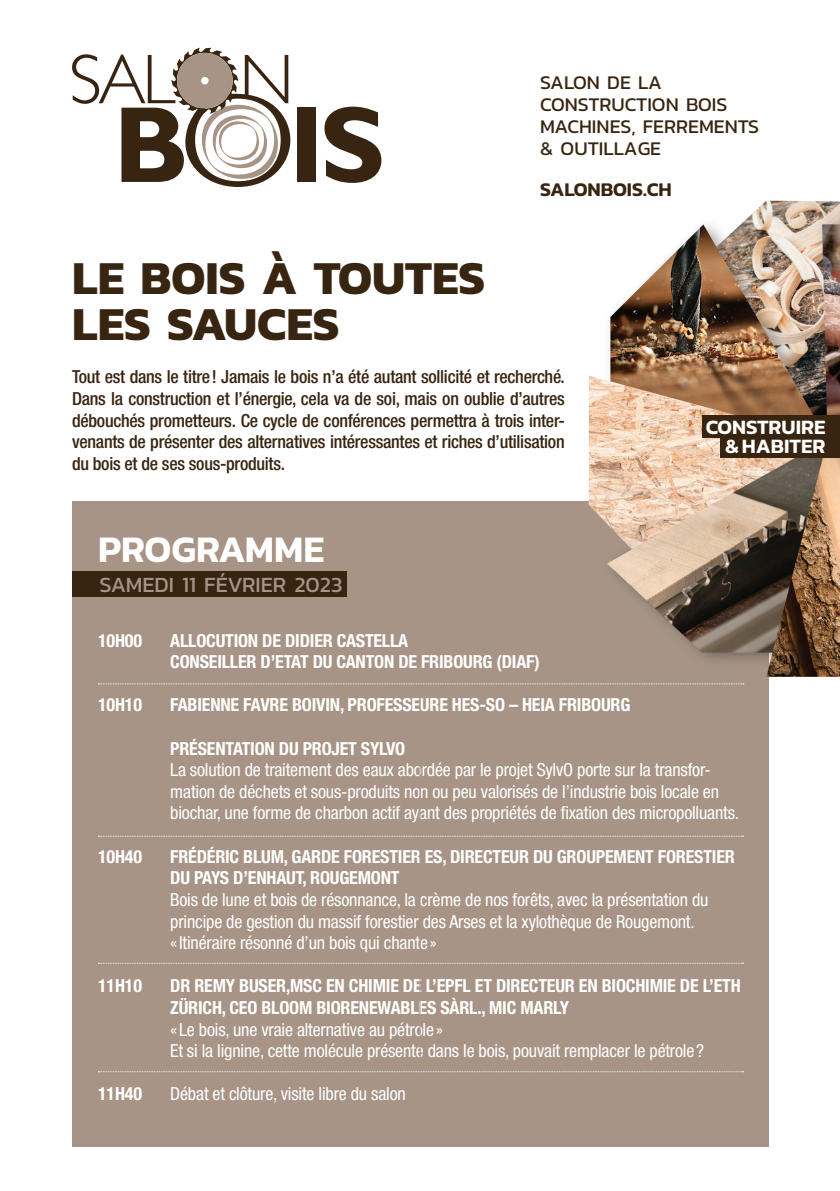
<style>
.page{position:relative;width:840px;height:1191px;background:#fff}
.page>*{position:absolute;margin:0;border:0;box-sizing:border-box;transform-origin:0 0}
.t1{font:700 48px/46px "Kanit";color:#382511}
.t2{font:600 38px "Kanit";color:#fff}
.t3{font:22px "Kanit";color:#a79486}
.t4{font:600 20.6px/19.2px "Kanit";color:#fff;text-align:right}
.t5{font:19.6px/22.2px "Kanit";color:#382511}
.t6{font:600 19.6px "Kanit";color:#382511}
.t7{font:condensed 18px/21.6px "Helvetica Neue LT Pro";letter-spacing:-.01em;color:#fff}
.t8{font:700 condensed 18px/21.6px "Helvetica Neue LT Pro";letter-spacing:-.01em;color:#fff}
.t9{font:500 condensed 18px/21.6px "Helvetica Neue LT Pro";letter-spacing:-.015em;color:#382511;text-align:justify}
</style>
<div class="page">
<div style="left:72px;top:501px;width:696px;height:645px;background:#a79486"></div>
<div style="left:296px;top:108px;width:19px;height:74px;background:#382511"></div>
<svg style="left:324px;top:107px;width:57px;height:76px"></svg>
<svg style="left:72px;top:48px;width:218px;height:139px"></svg>
<svg style="left:98px;top:683px;width:645px;height:1px"></svg>
<svg style="left:98px;top:836px;width:645px;height:1px"></svg>
<svg style="left:98px;top:963px;width:645px;height:1px"></svg>
<svg style="left:98px;top:1071px;width:645px;height:1px"></svg>
<img style="left:588px;top:200px;width:251px;height:480px">
<div style="left:72px;top:571px;width:274px;height:25px;background:#382511"></div>
<div style="left:701px;top:416px;width:138px;height:22px;background:#382511"></div>
<div style="left:720px;top:433px;width:119px;height:25px;background:#382511"></div>
<h1 class="t1" style="left:72px;top:253px;width:414px">LE BOIS À TOUTES<br>LES SAUCES</h1>
<p class="t5" style="left:540px;top:71px;width:220px">SALON DE LA<br>CONSTRUCTION BOIS<br>MACHINES, FERREMENTS &amp; OUTILLAGE</p>
<p class="t6" style="left:540px;top:174px;width:133px">SALONBOIS.CH</p>
<p class="t9" style="left:72px;top:366px;width:494px">Tout est dans le titre! Jamais le bois n’a été autant sollicité et recherché.<br>Dans la construction et l’énergie, cela va de soi, mais on oublie d’autres débouchés prometteurs. Ce cycle de conférences permettra à trois inter&shy;venants de présenter des alternatives intéressantes et riches d’utilisation du bois et de ses sous-produits.</p>
<h2 class="t2" style="left:98px;top:520px;width:228px">PROGRAMME</h2>
<p class="t3" style="left:99px;top:568px;width:244px">SAMEDI 11 FÉVRIER 2023</p>
<p class="t4" style="left:705px;top:417px;width:121px">CONSTRUIRE &amp;HABITER</p>
<p class="t8" style="left:98px;top:629px;width:45px">10H00</p>
<p class="t8" style="left:170px;top:629px;width:371px">ALLOCUTION DE DIDIER CASTELLA<br>CONSEILLER D’ETAT DU CANTON DE FRIBOURG (DIAF)</p>
<p class="t8" style="left:98px;top:694px;width:45px">10H10</p>
<p class="t8" style="left:170px;top:694px;width:461px">FABIENNE FAVRE BOIVIN, PROFESSEURE HES-SO – HEIA FRIBOURG</p>
<p class="t8" style="left:170px;top:737px;width:236px">PRÉSENTATION DU PROJET SYLVO</p>
<p class="t7" style="left:170px;top:759px;width:570px">La solution de traitement des eaux abordée par le projet SylvO porte sur la transfor&shy;mation de déchets et sous-produits non ou peu valorisés de l’industrie bois locale en biochar, une forme de charbon actif ayant des propriétés de fixation des micropolluants.</p>
<p class="t8" style="left:98px;top:845px;width:45px">10H40</p>
<p class="t8" style="left:170px;top:845px;width:566px">FRÉDÉRIC BLUM, GARDE FORESTIER ES, DIRECTEUR DU GROUPEMENT FORESTIER<br>DU PAYS D’ENHAUT, ROUGEMONT</p>
<p class="t7" style="left:170px;top:888px;width:539px">Bois de lune et bois de résonnance, la crème de nos forêts, avec la présentation du principe de gestion du massif forestier des Arses et la xylothèque de Rougemont. «Itinéraire résonné d’un bois qui chante»</p>
<p class="t8" style="left:98px;top:975px;width:45px">11H10</p>
<p class="t8" style="left:170px;top:975px;width:571px">DR REMY BUSER,MSC EN CHIMIE DE L’EPFL ET DIRECTEUR EN BIOCHIMIE DE L’ETH<br>ZÜRICH, CEO BLOOM BIORENEWABLES SÀRL., MIC MARLY</p>
<p class="t7" style="left:170px;top:1018px;width:535px">«Le bois, une vraie alternative au pétrole»<br>Et si la lignine, cette molécule présente dans le bois, pouvait remplacer le pétrole?</p>
<p class="t8" style="left:98px;top:1083px;width:45px">11H40</p>
<p class="t7" style="left:170px;top:1083px;width:237px">Débat et clôture, visite libre du salon</p>
</div>
